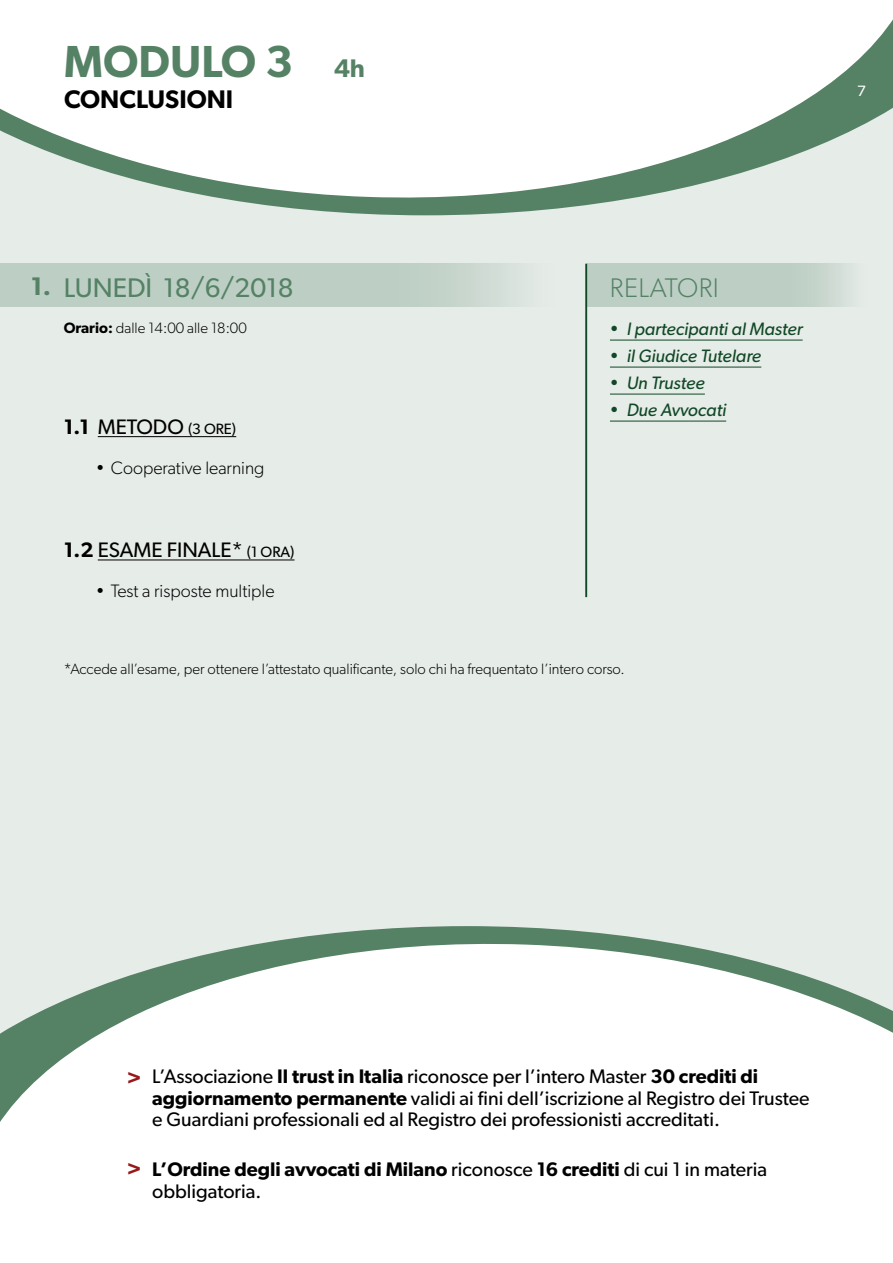
<style>
.page{position:relative;width:893px;height:1263px;background:#e6ece8}
.page>*{position:absolute;margin:0;border:0;box-sizing:border-box;transform-origin:0 0}
.t1{font:600 45px "Gibson";color:#558265}
.t2{font:27px "Gibson";color:#558265}
.t3{font:300 27px "Gibson";letter-spacing:.02em;color:#558265}
.t4{font:600 25.5px "Gibson";color:#000}
.t5{font:600 25.5px "Gibson";color:#558265}
.t6{font:21px "Gibson";color:#000}
.t7{font:600 21px "Gibson";color:#97191c}
.t8{font:19.65px/21.3px "Gibson";color:#000}
.t9{font:600 19.65px/21.3px "Gibson";color:#000}
.t10{font:italic 18px "Gibson";color:#114826}
.t11{font:300 18px "Gibson";color:#000}
.t12{font:300 15px "Gibson";color:#000}
.t13{font:15px "Gibson";color:#fff}
.s1{font-weight:600}
.s2{font-size:15px}
.s3{font-weight:400}
</style>
<div class="page">
<svg style="left:282px;top:207px;width:288px;height:8px;fill:#558265"></svg>
<svg style="left:0;top:0;width:893px;height:207px;background:#e7ede9"></svg>
<hr style="left:610px;top:340px;width:193px;height:1px;background:#114826">
<hr style="left:610px;top:367px;width:151px;height:1px;background:#114826">
<hr style="left:610px;top:394px;width:95px;height:1px;background:#114826">
<hr style="left:610px;top:421px;width:116px;height:1px;background:#114826">
<hr style="left:98px;top:436px;width:138px;height:1px;background:#000">
<hr style="left:98px;top:559px;width:197px;height:1px;background:#000">
<svg style="left:0;top:264px;width:520px;height:42px;background:#bfd0c7"></svg>
<svg style="left:587px;top:264px;width:263px;height:42px;background:#bfd0c7"></svg>
<hr style="left:585px;top:264px;width:2px;height:333px;background:#114826">
<svg style="left:327px;top:926px;width:280px;height:8px;fill:#558265"></svg>
<svg style="left:0;top:934px;width:893px;height:225px;background:#e8eeea"></svg>
<div style="left:0;top:1159px;width:893px;height:104px;background:#fff"></div>
<p class="t1" style="left:64px;top:35px;width:231px">MODULO 3</p>
<p class="t4" style="left:64px;top:84px;width:171px">CONCLUSIONI</p>
<p class="t5" style="left:334px;top:53px;width:32px">4h</p>
<p class="t13" style="left:857px;top:82px;width:10px">7</p>
<p class="t5" style="left:31px;top:271px;width:22px">1.</p>
<p class="t2" style="left:64px;top:271px;width:232px">LUNEDÌ 18/6/2018</p>
<p class="t3" style="left:610px;top:271px;width:111px">RELATORI</p>
<p class="t12" style="left:64px;top:318px;width:184px"><span class="s1">Orario:</span> dalle 14:00 alle 18:00</p>
<p class="t6" style="left:64px;top:414px;width:174px"><span class="s1">1.1</span> METODO <span class="s2">(3 ORE)</span></p>
<p class="t11" style="left:96px;top:457px;width:170px">• Cooperative learning</p>
<p class="t10" style="left:610px;top:318px;width:194px">• I partecipanti al Master</p>
<p class="t10" style="left:610px;top:345px;width:153px">• il Giudice Tutelare</p>
<p class="t10" style="left:610px;top:372px;width:96px">• Un Trustee</p>
<p class="t10" style="left:610px;top:399px;width:118px">• Due Avvocati</p>
<p class="t6" style="left:64px;top:537px;width:232px"><span class="s1">1.2</span> ESAME FINALE* <span class="s2">(1 ORA)</span></p>
<p class="t11" style="left:96px;top:580px;width:180px">• Test a risposte multiple</p>
<p class="t12" style="left:64px;top:659px;width:563px">*Accede all’esame, per ottenere l’attestato qualificante, solo chi ha frequentato l’intero corso.</p>
<p class="t7" style="left:127px;top:1065px;width:16px">&gt;</p>
<p class="t8" style="left:152px;top:1065px;width:659px">L’Associazione <span class="s1">Il trust in Italia</span> riconosce per l’intero Master <span class="s1">30 crediti di aggiornamento permanente</span> validi ai fini dell’iscrizione al Registro dei Trustee</p>
<p class="t8" style="left:152px;top:1108px;width:569px">e Guardiani professionali ed al Registro dei professionisti accreditati.</p>
<p class="t7" style="left:127px;top:1156px;width:16px">&gt;</p>
<p class="t9" style="left:152px;top:1158px;width:616px">L’Ordine degli avvocati di Milano <span class="s3">riconosce</span> 16 crediti <span class="s3">di cui 1 in materia obbligatoria.</span></p>
</div>
